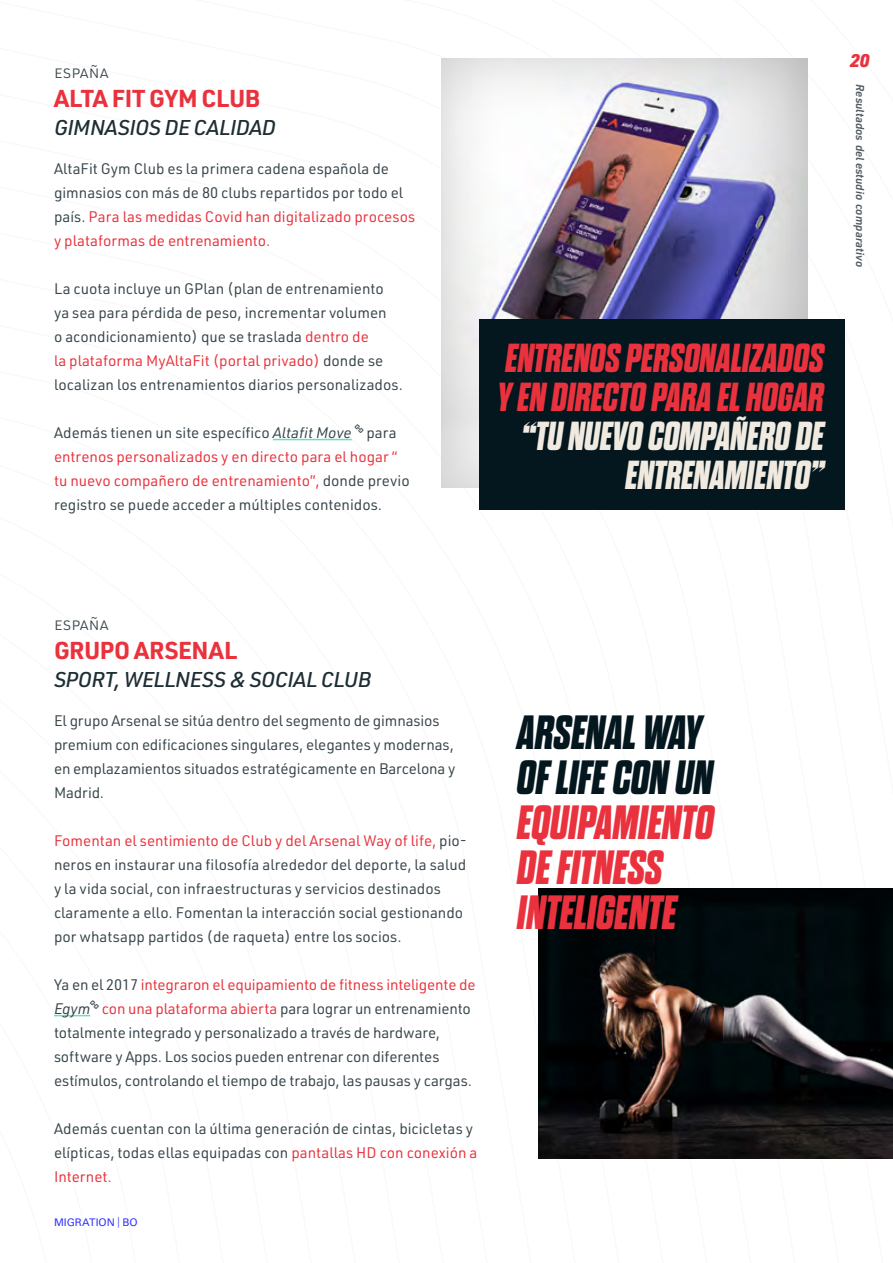
<style>
.page{position:relative;width:893px;height:1263px;background:#fff}
.page>*{position:absolute;margin:0;border:0;box-sizing:border-box;transform-origin:0 0}
.t1{font:italic 700 expanded 48px/45px "Dharma Gothic E";color:#e9323d}
.t2{font:italic 700 expanded 48px/45px "Dharma Gothic E";color:#05171e}
.t3{font:italic 700 expanded 40.5px/39px "Dharma Gothic E";color:#e9323d}
.t4{font:italic 700 expanded 40.5px/39px "Dharma Gothic E";color:#f0eae0;text-align:right}
.t5{font:700 24px "URWDIN";letter-spacing:-.01em;color:#e9323d}
.t6{font:italic 500 21px "URWDIN";letter-spacing:-.02em;color:#1e2e34}
.t7{font:300 18px "URWDIN";letter-spacing:.025em;color:#37454b}
.t8{font:italic 900 18px "URWDIN";color:#e9323d}
.t9{font:15px/24px "URWDIN";color:#37454b}
.t10{font:italic 600 11.25px "URWDIN";letter-spacing:-.005em;color:#505c61}
.t11{font:10.5px "Univers LT Std";color:#33f}
.s1{color:#e9323d}
.s2{font-style:italic}
.s3{font-weight:300}
</style>
<div class="page">
<div style="left:429px;top:49px;width:464px;height:440px;background:#000;opacity:.2"></div>
<hr style="left:273px;top:439px;width:79px;height:1px;background:#66e1be">
<div style="left:479px;top:319px;width:366px;height:191px;background:#05171e"></div>
<img style="left:538px;top:888px;width:355px;height:270px">
<hr style="left:54px;top:1015px;width:36px;height:1px;background:#66e1be">
<p class="t7" style="left:54px;top:60px;width:56px">españa</p>
<h3 class="t5" style="left:54px;top:81px;width:207px">ALTA FIT GYM CLUB</h3>
<h3 class="t6" style="left:54px;top:113px;width:224px">GIMNASIOS DE CALIDAD</h3>
<p class="t9" style="left:54px;top:156px;width:363px">AltaFit Gym Club es la primera cadena española de gimnasios con más de 80 clubs repartidos por todo el país. <span class="s1">Para las medidas Covid han digitalizado procesos y plataformas de entrenamiento.</span></p>
<p class="t9" style="left:54px;top:276px;width:350px">La cuota incluye un GPlan (plan de entrenamiento ya sea para pérdida de peso, incrementar volumen<br>o acondicionamiento) que se traslada <span class="s1">dentro de<br>la plataforma MyAltaFit (portal privado)</span> donde se localizan los entrenamientos diarios personalizados.</p>
<p class="t9" style="left:54px;top:420px;width:357px">Además tienen un site específico <span class="s2">Altafit Move</span> <sup>B</sup> para <span class="s1">entrenos personalizados y en directo para el hogar “ tu nuevo compañero de entrenamiento”,</span> donde previo registro se puede acceder a múltiples contenidos.</p>
<p class="t8" style="left:850px;top:48px;width:21px">20</p>
<p class="t10" style="left:868px;top:84px;width:184px;rotate:90deg">Resultados del estudio comparativo</p>
<h2 class="t3" style="left:497px;top:339px;width:328px">ENTRENOS PERSONALIZADOS<br>Y EN DIRECTO PARA EL HOGAR</h2>
<h2 class="t4" style="left:522px;top:417px;width:303px">“TU NUEVO COMPAÑERO DE<br>ENTRENAMIENTO”</h2>
<p class="t7" style="left:54px;top:612px;width:56px">españa</p>
<h3 class="t5" style="left:54px;top:633px;width:185px">GRUPO ARSENAL</h3>
<h3 class="t6" style="left:54px;top:665px;width:319px">SPORT, WELLNESS &amp; SOCIAL CLUB</h3>
<p class="t9" style="left:54px;top:708px;width:403px">El grupo Arsenal se sitúa dentro del segmento de gimnasios premium con edificaciones singulares, elegantes y modernas, en emplazamientos situados estratégicamente en Barcelona y Madrid.</p>
<p class="t9" style="left:54px;top:828px;width:415px"><span class="s1">Fomentan el sentimiento de Club y del Arsenal Way of life,</span> pio&shy;neros en instaurar una filosofía alrededor del deporte, la salud y la vida social, con infraestructuras y servicios destinados claramente a ello. Fomentan la interacción social gestionando por whatsapp partidos (de raqueta) entre los socios.</p>
<p class="t9" style="left:54px;top:972px;width:423px">Ya en el 2017 <span class="s1">integraron el equipamiento de fitness inteligente de </span><span class="s2">Egym</span><sup>B</sup> <span class="s1">con una plataforma abierta</span> para lograr un entrenamiento totalmente integrado y personalizado a través de hardware, software y Apps. Los socios pueden entrenar con diferentes estímulos, controlando el tiempo de trabajo, las pausas y cargas.</p>
<p class="t9" style="left:54px;top:1116px;width:425px">Además cuentan con la última generación de cintas, bicicletas y elípticas, todas ellas equipadas con <span class="s1">pantallas HD con conexión a<br>Internet.</span></p>
<p class="t11" style="left:54px;top:1216px;width:85px">MIGRATION <span class="s3">|</span> BO</p>
<h1 class="t2" style="left:517px;top:711px;width:197px">ARSENAL WAY<br>OF LIFE CON UN</h1>
<h1 class="t1" style="left:517px;top:801px;width:198px">EQUIPAMIENTO<br>DE FITNESS<br>INTELIGENTE</h1>
</div>
